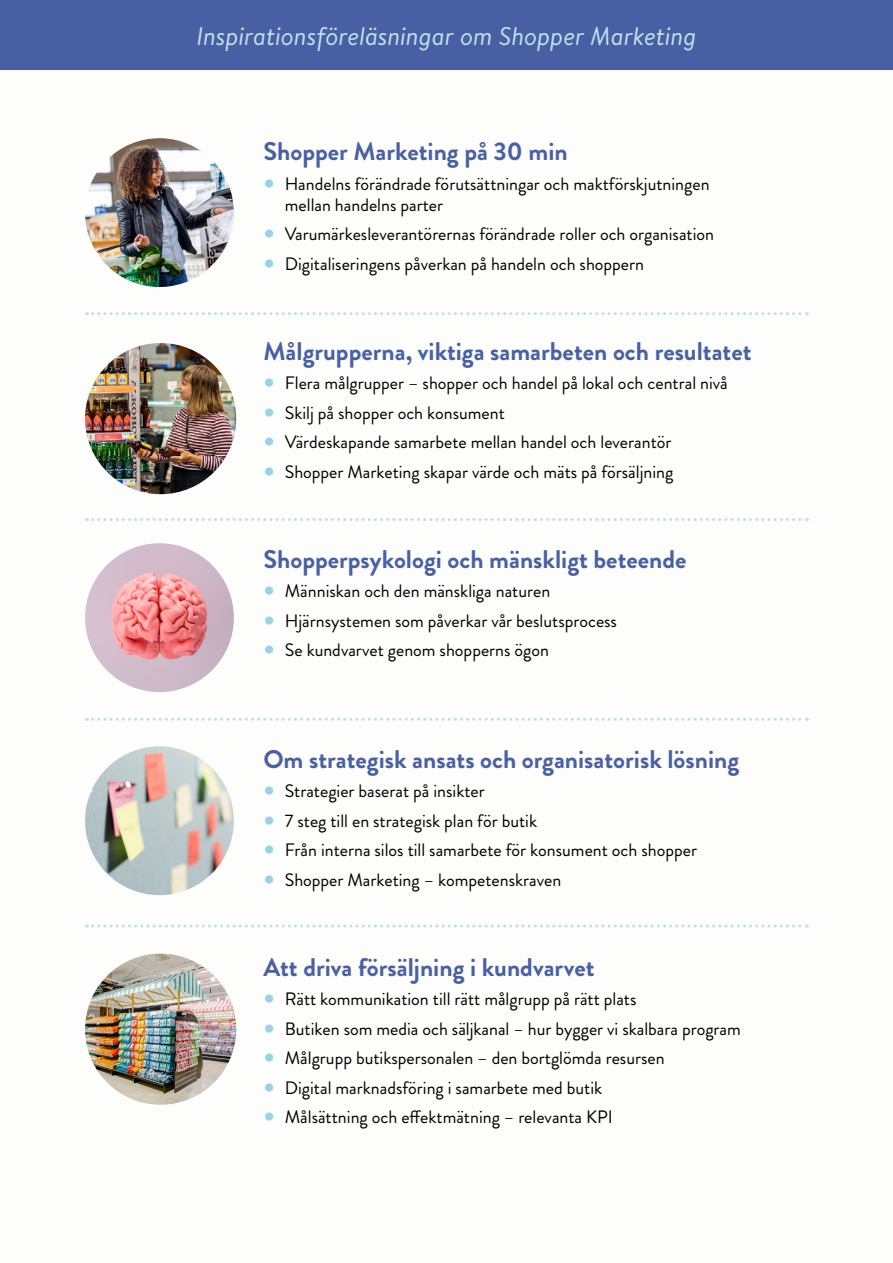
<style>
.page{position:relative;width:893px;height:1263px;background:#fff}
.page>*{position:absolute;margin:0;border:0;box-sizing:border-box;transform-origin:0 0}
.t1{font:700 25.5px "Brandon Grotesque";color:#4960a5}
.t2{font:italic 25.5px "Brandon Text";letter-spacing:-.005em;color:#bfe3ee}
.t3{font:18px/21px "Brandon Grotesque";color:#000}
.s1{font-weight:900;font-size:28.5px;color:#98d2e4}
</style>
<div class="page">
<div style="left:0;top:0;width:893px;height:70px;background:#4960a5"></div>
<img style="left:85px;top:746px;width:149px;height:149px;border-radius:74px">
<img style="left:85px;top:543px;width:149px;height:149px;border-radius:74px">
<img style="left:85px;top:138px;width:149px;height:149px;border-radius:74px">
<img style="left:85px;top:954px;width:151px;height:151px;border-radius:76px">
<img style="left:85px;top:343px;width:151px;height:151px;border-radius:76px">
<svg style="left:87px;top:518px;width:720px;height:3px"></svg>
<svg style="left:87px;top:718px;width:720px;height:3px"></svg>
<svg style="left:87px;top:924px;width:720px;height:3px"></svg>
<svg style="left:87px;top:312px;width:720px;height:3px"></svg>
<h1 class="t2" style="left:196px;top:19px;width:501px">Inspirationsföreläsningar om Shopper Marketing</h1>
<h1 class="t1" style="left:264px;top:134px;width:306px">Shopper Marketing på 30 min</h1>
<p class="t3" style="left:285px;top:173px;width:426px;text-indent:-21px"><span class="s1">•</span> Handelns förändrade förutsättningar och maktförskjutningen mellan handelns parter</p>
<p class="t3" style="left:264px;top:224px;width:452px"><span class="s1">•</span> Varumärkesleverantörernas förändrade roller och organisation</p>
<p class="t3" style="left:264px;top:253px;width:382px"><span class="s1">•</span> Digitaliseringens påverkan på handeln och shoppern</p>
<h1 class="t1" style="left:264px;top:333px;width:489px">Målgrupperna, viktiga samarbeten och resultatet</h1>
<p class="t3" style="left:264px;top:373px;width:466px"><span class="s1">•</span> Flera målgrupper – shopper och handel på lokal och central nivå</p>
<p class="t3" style="left:264px;top:402px;width:243px"><span class="s1">•</span> Skilj på shopper och konsument</p>
<p class="t3" style="left:264px;top:432px;width:409px"><span class="s1">•</span> Värdeskapande samarbete mellan handel och leverantör</p>
<p class="t3" style="left:264px;top:461px;width:411px"><span class="s1">•</span> Shopper Marketing skapar värde och mäts på försäljning</p>
<h1 class="t1" style="left:264px;top:541px;width:424px">Shopperpsykologi och mänskligt beteende</h1>
<p class="t3" style="left:264px;top:581px;width:288px"><span class="s1">•</span> Människan och den mänskliga naturen</p>
<p class="t3" style="left:264px;top:610px;width:355px"><span class="s1">•</span> Hjärnsystemen som påverkar vår beslutsprocess</p>
<p class="t3" style="left:264px;top:640px;width:287px"><span class="s1">•</span> Se kundvarvet genom shopperns ögon</p>
<h1 class="t1" style="left:264px;top:741px;width:477px">Om strategisk ansats och organisatorisk lösning</h1>
<p class="t3" style="left:264px;top:781px;width:223px"><span class="s1">•</span> Strategier baserat på insikter</p>
<p class="t3" style="left:264px;top:810px;width:275px"><span class="s1">•</span> 7 steg till en strategisk plan för butik</p>
<p class="t3" style="left:264px;top:840px;width:435px"><span class="s1">•</span> Från interna silos till samarbete för konsument och shopper</p>
<p class="t3" style="left:264px;top:869px;width:299px"><span class="s1">•</span> Shopper Marketing – kompetenskraven</p>
<h1 class="t1" style="left:264px;top:949px;width:332px">Att driva försäljning i kundvarvet</h1>
<p class="t3" style="left:264px;top:989px;width:374px"><span class="s1">•</span> Rätt kommunikation till rätt målgrupp på rätt plats</p>
<p class="t3" style="left:264px;top:1018px;width:479px"><span class="s1">•</span> Butiken som media och säljkanal – hur bygger vi skalbara program</p>
<p class="t3" style="left:264px;top:1048px;width:402px"><span class="s1">•</span> Målgrupp butikspersonalen – den bortglömda resursen</p>
<p class="t3" style="left:264px;top:1077px;width:340px"><span class="s1">•</span> Digital marknadsföring i samarbete med butik</p>
<p class="t3" style="left:264px;top:1107px;width:351px"><span class="s1">•</span> Målsättning och effektmätning – relevanta KPI</p>
</div>
